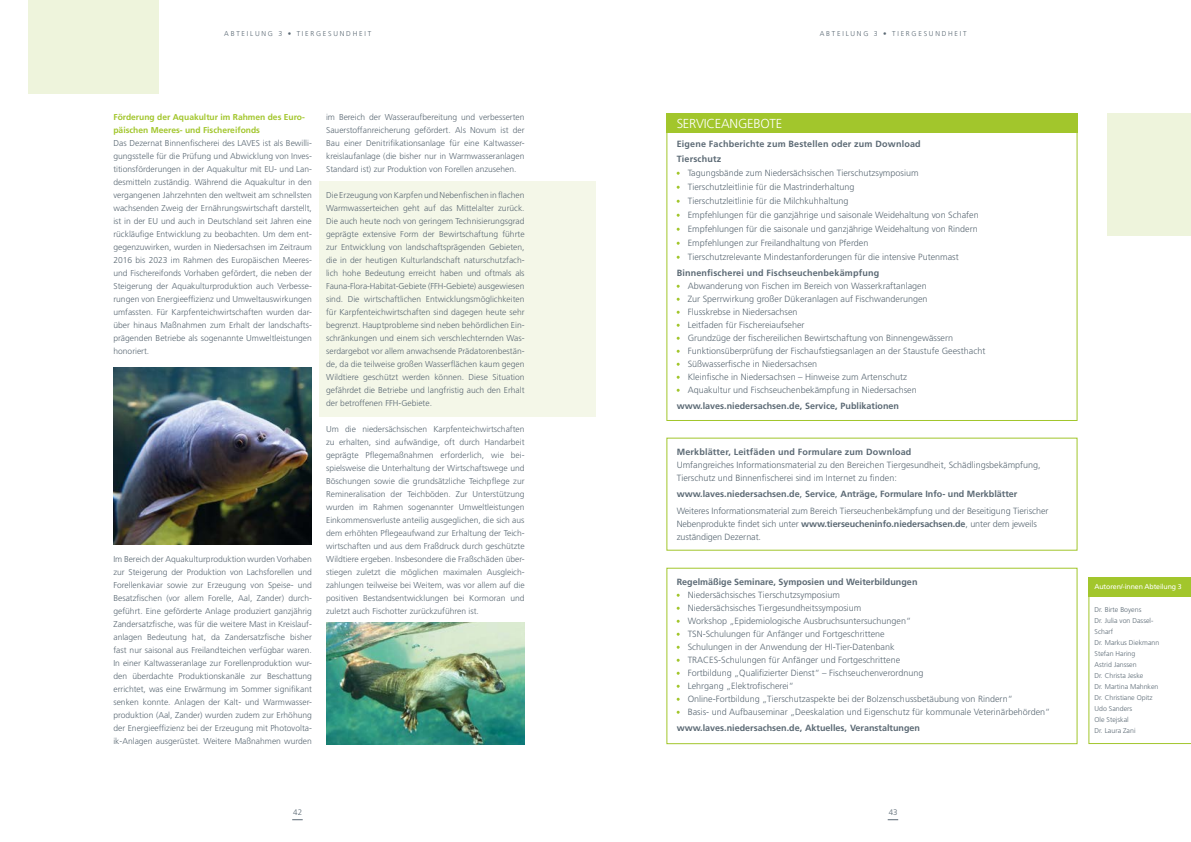
<style>
.page{position:relative;width:1191px;height:842px;background:#fff}
.page>*{position:absolute;margin:0;border:0;box-sizing:border-box;transform-origin:0 0}
.t1{font:300 13px "Frutiger LT Std";letter-spacing:-.02em;color:#fff}
.t2{font:300 9px/13px "Frutiger LT Std";color:#5b6974}
.t3{font:700 9px "Frutiger LT Std";color:#5b6974}
.t4{font:700 9px/14.4px "Frutiger LT Std";letter-spacing:.02em;color:#5b6974}
.t5{font:300 8.5px/13px "Frutiger LT Std";color:#5b6974;text-align:justify}
.t6{font:700 8.5px/13px "Frutiger LT Std";color:#a2c62c}
.t7{font:300 8px "Frutiger LT Std";color:#5b6974}
.t8{font:300 7px/11px "Frutiger LT Std";color:#5b6974}
.t9{font:300 7px "NDS Frutiger";letter-spacing:.25em;color:#5b6974}
.t10{font:7px "NDS Frutiger";letter-spacing:-.02em;color:#fff}
.s1{font-weight:700}
.s2{font-weight:400}
</style>
<div class="page">
<div style="left:666px;top:113px;width:411px;height:20px;background:#a2c62c"></div>
<div style="left:666px;top:568px;width:411px;height:176px;border:1px solid #a2c62c"></div>
<img style="left:113px;top:367px;width:199px;height:177px">
<div style="left:1107px;top:113px;width:84px;height:123px;background:#eef4dc"></div>
<div style="left:28px;top:0;width:131px;height:94px;background:#eef4dc"></div>
<svg style="left:1088px;top:578px;width:103px;height:166px"></svg>
<div style="left:1089px;top:577px;width:102px;height:20px;background:#a2c62c"></div>
<div style="left:319px;top:181px;width:276px;height:236px;background:#f4f7e8"></div>
<img style="left:326px;top:623px;width:198px;height:121px">
<p class="t9" style="left:224px;top:30px;width:148px">ABTEILUNG 3 • TIERGESUNDHEIT</p>
<p class="t9" style="left:819px;top:30px;width:148px">ABTEILUNG 3 • TIERGESUNDHEIT</p>
<p class="t6" style="left:113px;top:110px;width:193px">Förderung der Aquakultur im Rahmen des Euro&shy;päischen Meeres- und Fischereifonds</p>
<p class="t5" style="left:113px;top:136px;width:200px">Das Dezernat Binnenfischerei des LAVES ist als Bewilli&shy;gungsstelle für die Prüfung und Abwicklung von Inves&shy;titionsförderungen in der Aquakultur mit EU- und Lan&shy;desmitteln zuständig. Während die Aquakultur in den vergangenen Jahrzehnten den weltweit am schnellsten wachsenden Zweig der Ernährungswirtschaft darstellt, ist in der EU und auch in Deutschland seit Jahren eine rückläufige Entwicklung zu beobachten. Um dem ent&shy;gegenzuwirken, wurden in Niedersachsen im Zeitraum 2016 bis 2023 im Rahmen des Europäischen Meeres&shy;und Fischereifonds Vorhaben gefördert, die neben der Steigerung der Aquakulturproduktion auch Verbesse&shy;rungen von Energieeffizienz und Umweltauswirkungen umfassten. Für Karpfenteichwirtschaften wurden dar&shy;über hinaus Maßnahmen zum Erhalt der landschafts&shy;prägenden Betriebe als sogenannte Umweltleistungen honoriert.</p>
<p class="t5" style="left:113px;top:552px;width:200px">Im Bereich der Aquakulturproduktion wurden Vorhaben zur Steigerung der Produktion von Lachsforellen und Forellenkaviar sowie zur Erzeugung von Speise- und Besatzfischen (vor allem Forelle, Aal, Zander) durch&shy;geführt. Eine geförderte Anlage produziert ganzjährig Zandersatzfische, was für die weitere Mast in Kreislauf&shy;anlagen Bedeutung hat, da Zandersatzfische bisher fast nur saisonal aus Freilandteichen verfügbar waren.<br>In einer Kaltwasseranlage zur Forellenproduktion wur&shy;den überdachte Produktionskanäle zur Beschattung errichtet, was eine Erwärmung im Sommer signifikant senken konnte. Anlagen der Kalt- und Warmwasser&shy;produktion (Aal, Zander) wurden zudem zur Erhöhung der Energieeffizienz bei der Erzeugung mit Photovolta&shy;ik-Anlagen ausgerüstet. Weitere Maßnahmen wurden</p>
<p class="t5" style="left:326px;top:110px;width:200px">im Bereich der Wasseraufbereitung und verbesserten Sauerstoffanreicherung gefördert. Als Novum ist der Bau einer Denitrifikationsanlage für eine Kaltwasser&shy;kreislaufanlage (die bisher nur in Warmwasseranlagen Standard ist) zur Produktion von Forellen anzusehen.</p>
<p class="t5" style="left:326px;top:188px;width:200px">Die Erzeugung von Karpfen und Nebenfischen in flachen Warmwasserteichen geht auf das Mittelalter zurück.<br>Die auch heute noch von geringem Technisierungsgrad geprägte extensive Form der Bewirtschaftung führte zur Entwicklung von landschaftsprägenden Gebieten, die in der heutigen Kulturlandschaft naturschutzfach&shy;lich hohe Bedeutung erreicht haben und oftmals als Fauna-Flora-Habitat-Gebiete (FFH-Gebiete) ausgewiesen sind. Die wirtschaftlichen Entwicklungsmöglichkeiten für Karpfenteichwirtschaften sind dagegen heute sehr begrenzt. Hauptprobleme sind neben behördlichen Ein&shy;schränkungen und einem sich verschlechternden Was&shy;serdargebot vor allem anwachsende Prädatorenbestän&shy;de, da die teilweise großen Wasserflächen kaum gegen Wildtiere geschützt werden können. Diese Situation gefährdet die Betriebe und langfristig auch den Erhalt der betroffenen FFH-Gebiete.</p>
<p class="t5" style="left:326px;top:422px;width:200px">Um die niedersächsischen Karpfenteichwirtschaften zu erhalten, sind aufwändige, oft durch Handarbeit geprägte Pflegemaßnahmen erforderlich, wie bei&shy;spielsweise die Unterhaltung der Wirtschaftswege und Böschungen sowie die grundsätzliche Teichpflege zur Remineralisation der Teichböden. Zur Unterstützung wurden im Rahmen sogenannter Umweltleistungen Einkommensverluste anteilig ausgeglichen, die sich aus dem erhöhten Pflegeaufwand zur Erhaltung der Teich&shy;wirtschaften und aus dem Fraßdruck durch geschützte Wildtiere ergeben. Insbesondere die Fraßschäden über&shy;stiegen zuletzt die möglichen maximalen Ausgleich&shy;zahlungen teilweise bei Weitem, was vor allem auf die positiven Bestandsentwicklungen bei Kormoran und zuletzt auch Fischotter zurückzuführen ist.</p>
<h1 class="t1" style="left:676px;top:116px;width:107px">SERVICEANGEBOTE</h1>
<p class="t4" style="left:676px;top:137px;width:246px">Eigene Fachberichte zum Bestellen oder zum Download<br>Tierschutz</p>
<p class="t2" style="left:687px;top:166px;width:292px;line-height:14px">Tagungsbände zum Niedersächsischen Tierschutzsymposium Tierschutzleitlinie für die Mastrinderhaltung<br>Tierschutzleitlinie für die Milchkuhhaltung<br>Empfehlungen für die ganzjährige und saisonale Weidehaltung von Schafen Empfehlungen für die saisonale und ganzjährige Weidehaltung von Rindern Empfehlungen zur Freilandhaltung von Pferden<br>Tierschutzrelevante Mindestanforderungen für die intensive Putenmast</p>
<p class="t4" style="left:676px;top:265px;width:204px">Binnenfischerei und Fischseuchenbekämpfung</p>
<p class="t2" style="left:687px;top:279px;width:299px">Abwanderung von Fischen im Bereich von Wasserkraftanlagen<br>Zur Sperrwirkung großer Dükeranlagen auf Fischwanderungen<br>Flusskrebse in Niedersachsen<br>Leitfaden für Fischereiaufseher<br>Grundzüge der fischereilichen Bewirtschaftung von Binnengewässern Funktionsüberprüfung der Fischaufstiegsanlagen an der Staustufe Geesthacht Süßwasserfische in Niedersachsen<br>Kleinfische in Niedersachsen – Hinweise zum Artenschutz<br>Aquakultur und Fischseuchenbekämpfung in Niedersachsen</p>
<p class="t3" style="left:676px;top:400px;width:224px">www.laves.niedersachsen.de, Service, Publikationen</p>
<p class="t4" style="left:676px;top:445px;width:236px">Merkblätter, Leitfäden und Formulare zum Download</p>
<p class="t2" style="left:676px;top:459px;width:365px">Umfangreiches Informationsmaterial zu den Bereichen Tiergesundheit, Schädlingsbekämpfung,<br>Tierschutz und Binnenfischerei sind im Internet zu finden:</p>
<p class="t2" style="left:676px;top:486px;width:373px;line-height:17px"><span class="s1">www.laves.niedersachsen.de</span><span class="s2">,</span> <span class="s1">Service</span><span class="s2">,</span> <span class="s1">Anträge, Formulare Info- und Merkblätter<br></span>Weiteres Informationsmaterial zum Bereich Tierseuchenbekämpfung und der Beseitigung Tierischer</p>
<p class="t2" style="left:676px;top:518px;width:362px">Nebenprodukte findet sich unter <span class="s1">www.tierseucheninfo.niedersachsen.de</span>, unter dem jeweils zuständigen Dezernat.</p>
<p class="t3" style="left:676px;top:576px;width:242px">Regelmäßige Seminare, Symposien und Weiterbildungen</p>
<p class="t2" style="left:687px;top:588px;width:364px">Niedersächsisches Tierschutzsymposium<br>Niedersächsisches Tiergesundheitssymposium<br>Workshop „Epidemiologische Ausbruchsuntersuchungen“<br>TSN-Schulungen für Anfänger und Fortgeschrittene<br>Schulungen in der Anwendung der HI-Tier-Datenbank<br>TRACES-Schulungen für Anfänger und Fortgeschrittene<br>Fortbildung „Qualifizierter Dienst“ – Fischseuchenverordnung<br>Lehrgang „Elektrofischerei“<br>Online-Fortbildung „Tierschutzaspekte bei der Bolzenschussbetäubung von Rindern“<br>Basis- und Aufbauseminar „Deeskalation und Eigenschutz für kommunale Veterinärbehörden“</p>
<p class="t3" style="left:676px;top:722px;width:245px">www.laves.niedersachsen.de, Aktuelles, Veranstaltungen</p>
<p class="t7" style="left:293px;top:807px;width:10px">42</p>
<p class="t7" style="left:888px;top:807px;width:10px">43</p>
<p class="t10" style="left:1094px;top:583px;width:89px">Autoren/-innen Abteilung 3</p>
<p class="t8" style="left:1094px;top:604px;width:66px">Dr. Birte Boyens<br>Dr. Julia von Dassel-<br>Scharf<br>Dr. Markus Diekmann<br>Stefan Haring<br>Astrid Janssen<br>Dr. Christa Jeske<br>Dr. Martina Mahnken<br>Dr. Christiane Opitz<br>Udo Sanders<br>Ole Stejskal<br>Dr. Laura Zani</p>
</div>
